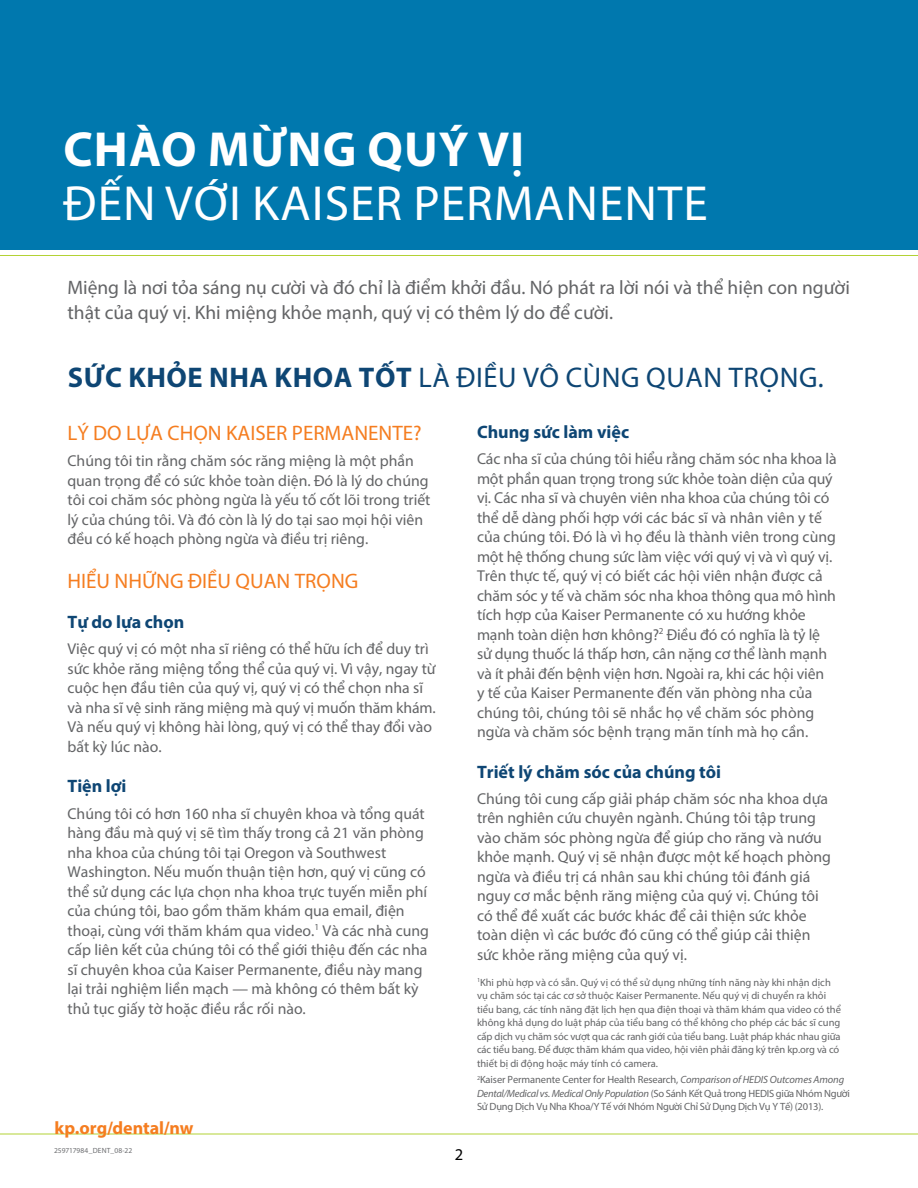
<style>
.page{position:relative;width:918px;height:1188px;background:#fff}
.page>*{position:absolute;margin:0;border:0;box-sizing:border-box;transform-origin:0 0}
.t1{font:49.5px "Myriad Pro";letter-spacing:.02em;color:#fff}
.t2{font:700 49.5px "Myriad Pro";letter-spacing:.02em;color:#fff}
.t3{font:28.5px "Myriad Pro";letter-spacing:.02em;color:#0e4674}
.t4{font:21px "Myriad Pro";color:#f57d20}
.t5{font:19.5px/25.5px "Myriad Pro";color:#636466}
.t6{font:700 18px "Myriad Pro";color:#0e4674}
.t7{font:700 18px "Myriad Pro";color:#f57d20}
.t8{font:16.5px "Myriad Pro";color:#000}
.t9{font:15.75px/19.5px "Myriad Pro";color:#636466}
.t10{font:10.5px/13.5px "Myriad Pro";color:#636466}
.t11{font:10.5px/13.5px "Myriad Pro";letter-spacing:-.02em;color:#636466}
.t12{font:7.5px "Myriad Pro";letter-spacing:.015em;color:#6d6e71}
.s1{font-weight:700}
.s2{font-style:italic}
</style>
<div class="page">
<hr style="left:0;top:1134px;width:918px;height:1px;background:#b3d235">
<div style="left:0;top:0;width:918px;height:249px;background:#0078ae"></div>
<hr style="left:0;top:255px;width:918px;height:1px;background:#b3d235">
<h1 class="t2" style="left:63px;top:117px;width:462px">CHÀO MỪNG QUÝ VỊ</h1>
<h1 class="t1" style="left:63px;top:172px;width:646px">ĐẾN VỚI KAISER PERMANENTE</h1>
<p class="t5" style="left:68px;top:274px;width:784px">Miệng là nơi tỏa sáng nụ cười và đó chỉ là điểm khởi đầu. Nó phát ra lời nói và thể hiện con người thật của quý vị. Khi miệng khỏe mạnh, quý vị có thêm lý do để cười.</p>
<h2 class="t3" style="left:68px;top:360px;width:757px"><span class="s1">SỨC KHỎE NHA KHOA TỐT</span> LÀ ĐIỀU VÔ CÙNG QUAN TRỌNG.</h2>
<h3 class="t4" style="left:68px;top:420px;width:356px">LÝ DO LỰA CHỌN KAISER PERMANENTE?</h3>
<p class="t9" style="left:68px;top:451px;width:365px">Chúng tôi tin rằng chăm sóc răng miệng là một phần quan trọng để có sức khỏe toàn diện. Đó là lý do chúng tôi coi chăm sóc phòng ngừa là yếu tố cốt lõi trong triết lý của chúng tôi. Và đó còn là lý do tại sao mọi hội viên đều có kế hoạch phòng ngừa và điều trị riêng.</p>
<h3 class="t4" style="left:68px;top:568px;width:292px">HIỂU NHỮNG ĐIỀU QUAN TRỌNG</h3>
<p class="t6" style="left:68px;top:610px;width:118px">Tự do lựa chọn</p>
<p class="t9" style="left:68px;top:639px;width:370px">Việc quý vị có một nha sĩ riêng có thể hữu ích để duy trì sức khỏe răng miệng tổng thể của quý vị. Vì vậy, ngay từ cuộc hẹn đầu tiên của quý vị, quý vị có thể chọn nha sĩ và nha sĩ vệ sinh răng miệng mà quý vị muốn thăm khám.<br>Và nếu quý vị không hài lòng, quý vị có thể thay đổi vào bất kỳ lúc nào.</p>
<p class="t6" style="left:68px;top:775px;width:60px">Tiện lợi</p>
<p class="t9" style="left:68px;top:803px;width:363px">Chúng tôi có hơn 160 nha sĩ chuyên khoa và tổng quát hàng đầu mà quý vị sẽ tìm thấy trong cả 21 văn phòng nha khoa của chúng tôi tại Oregon và Southwest Washington. Nếu muốn thuận tiện hơn, quý vị cũng có thể sử dụng các lựa chọn nha khoa trực tuyến miễn phí của chúng tôi, bao gồm thăm khám qua email, điện thoại, cùng với thăm khám qua video.<sup>1</sup> Và các nhà cung cấp liên kết của chúng tôi có thể giới thiệu đến các nha sĩ chuyên khoa của Kaiser Permanente, điều này mang lại trải nghiệm liền mạch — mà không có thêm bất kỳ thủ tục giấy tờ hoặc điều rắc rối nào.</p>
<p class="t7" style="left:54px;top:1116px;width:141px">kp.org/dental/nw</p>
<p class="t12" style="left:54px;top:1146px;width:80px">259717984_DENT_08-22</p>
<p class="t8" style="left:455px;top:1144px;width:10px">2</p>
<p class="t6" style="left:477px;top:420px;width:154px">Chung sức làm việc</p>
<p class="t9" style="left:477px;top:449px;width:361px">Các nha sĩ của chúng tôi hiểu rằng chăm sóc nha khoa là một phần quan trọng trong sức khỏe toàn diện của quý vị. Các nha sĩ và chuyên viên nha khoa của chúng tôi có thể dễ dàng phối hợp với các bác sĩ và nhân viên y tế của chúng tôi. Đó là vì họ đều là thành viên trong cùng một hệ thống chung sức làm việc với quý vị và vì quý vị.<br>Trên thực tế, quý vị có biết các hội viên nhận được cả chăm sóc y tế và chăm sóc nha khoa thông qua mô hình tích hợp của Kaiser Permanente có xu hướng khỏe mạnh toàn diện hơn không?<sup>2</sup> Điều đó có nghĩa là tỷ lệ sử dụng thuốc lá thấp hơn, cân nặng cơ thể lành mạnh và ít phải đến bệnh viện hơn. Ngoài ra, khi các hội viên<br>y tế của Kaiser Permanente đến văn phòng nha của chúng tôi, chúng tôi sẽ nhắc họ về chăm sóc phòng ngừa và chăm sóc bệnh trạng mãn tính mà họ cần.</p>
<p class="t6" style="left:477px;top:760px;width:246px">Triết lý chăm sóc của chúng tôi</p>
<p class="t9" style="left:477px;top:789px;width:355px">Chúng tôi cung cấp giải pháp chăm sóc nha khoa dựa trên nghiên cứu chuyên ngành. Chúng tôi tập trung vào chăm sóc phòng ngừa để giúp cho răng và nướu khỏe mạnh. Quý vị sẽ nhận được một kế hoạch phòng ngừa và điều trị cá nhân sau khi chúng tôi đánh giá nguy cơ mắc bệnh răng miệng của quý vị. Chúng tôi có thể đề xuất các bước khác để cải thiện sức khỏe toàn diện vì các bước đó cũng có thể giúp cải thiện sức khỏe răng miệng của quý vị.</p>
<p class="t10" style="left:477px;top:975px;width:366px"><sup>1</sup>Khi phù hợp và có sẵn. Quý vị có thể sử dụng những tính năng này khi nhận dịch vụ chăm sóc tại các cơ sở thuộc Kaiser Permanente. Nếu quý vị di chuyển ra khỏi tiểu bang, các tính năng đặt lịch hẹn qua điện thoại và thăm khám qua video có thể không khả dụng do luật pháp của tiểu bang có thể không cho phép các bác sĩ cung cấp dịch vụ chăm sóc vượt qua các ranh giới của tiểu bang. Luật pháp khác nhau giữa các tiểu bang. Để được thăm khám qua video, hội viên phải đăng ký trên kp.org và có thiết bị di động hoặc máy tính có camera.</p>
<p class="t11" style="left:477px;top:1073px;width:374px"><sup>2</sup>Kaiser Permanente Center for Health Research, <span class="s2">Comparison of HEDIS Outcomes Among<br>Dental/Medical vs. Medical Only Population</span> (So Sánh Kết Quả trong HEDIS giữa Nhóm Người<br>Sử Dụng Dịch Vụ Nha Khoa/Y Tế với Nhóm Người Chỉ Sử Dụng Dịch Vụ Y Tế) (2013).</p>
</div>
